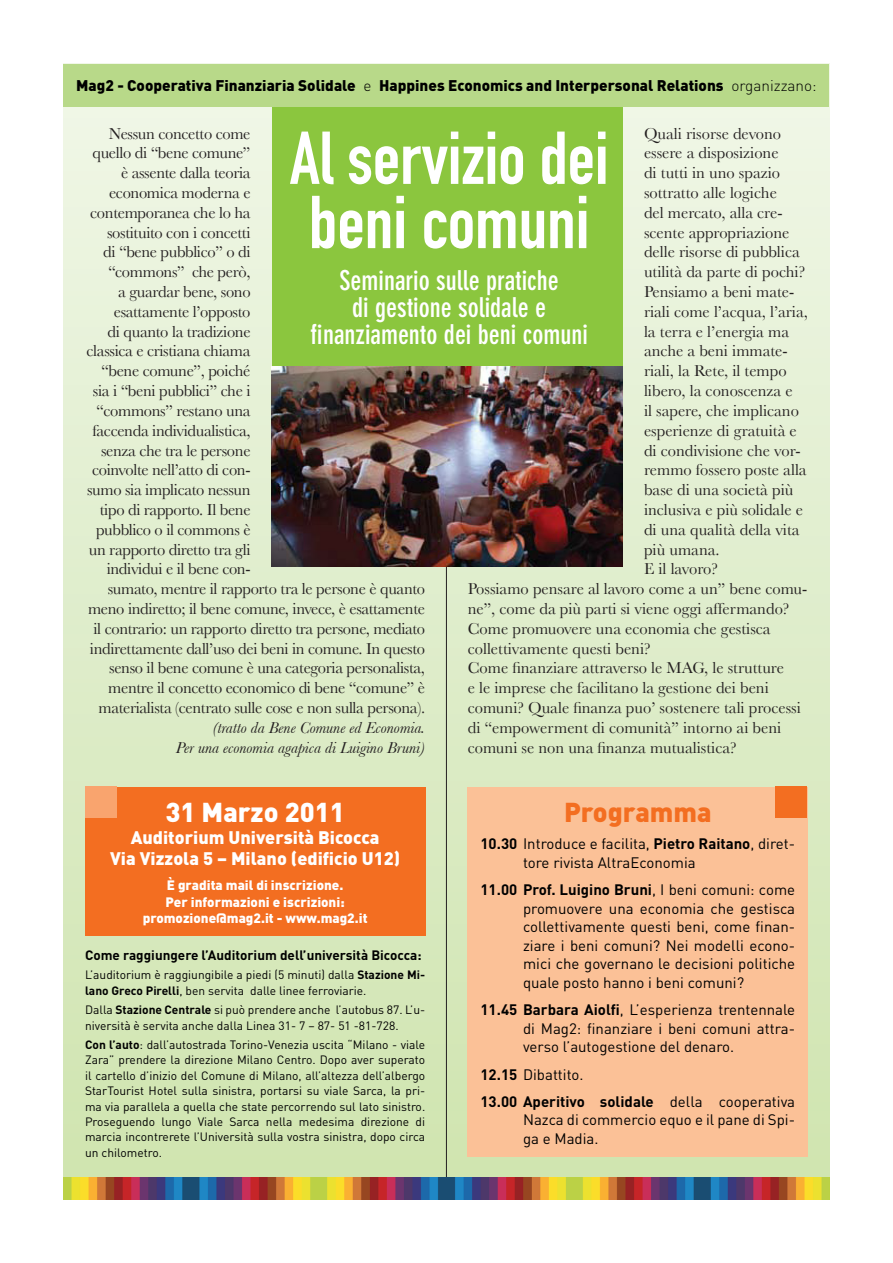
<style>
.page{position:relative;width:893px;height:1263px;background:#fff}
.page>*{position:absolute;margin:0;border:0;box-sizing:border-box;transform-origin:0 0}
.t1{font:73.5px/64.2px "DIN Engschrift Alternate";color:#fff}
.t2{font:700 condensed 27px/27px "DIN Neuzeit Grotesk";color:#fff;text-align:center}
.t3{font:900 27px "DIN";color:#fff}
.t4{font:900 27px "DIN";color:#f36e21}
.t5{font:900 18px "DIN";color:#fff}
.t6{font:16.5px/19.8px "Baskerville";color:#231f20}
.t7{font:16.5px "Baskerville";letter-spacing:-.02em;color:#231f20}
.t8{font:italic 16.5px/19.8px "Baskerville";color:#231f20;text-align:right}
.t9{font:900 15.3px "DIN";color:#000}
.t10{font:15px/18.6px "DIN";color:#000;text-align:justify}
.t11{font:900 13.5px/16.4px "DIN";color:#fff;text-align:center}
.t12{font:700 13.5px "DIN";color:#000}
.t13{font:12px/15.3px "DIN";color:#000}
.s1{font-weight:300}
.s2{font-weight:700}
</style>
<div class="page">
<div style="left:64px;top:64px;width:765px;height:1135px;background:linear-gradient(to bottom,#f0f6e7,#cfe4af)"></div>
<hr style="left:446px;top:515px;width:1px;height:684px;background:#231f20">
<div style="left:272px;top:106px;width:351px;height:261px;background:#8bc63e"></div>
<img style="left:272px;top:367px;width:351px;height:199px">
<div style="left:64px;top:64px;width:765px;height:42px;background:#b8d989"></div>
<div style="left:468px;top:787px;width:340px;height:370px;background:#fbc197"></div>
<div style="left:85px;top:787px;width:340px;height:148px;background:#f36e21"></div>
<img style="left:64px;top:1178px;width:765px;height:21px">
<div style="left:775px;top:787px;width:32px;height:31px;background:#f36e21"></div>
<div style="left:85px;top:787px;width:31px;height:31px;background:#f9a46e"></div>
<p class="t9" style="left:76px;top:76px;width:742px">Mag2 - Cooperativa Finanziaria Solidale <span class="s1">e</span> Happines Economics and Interpersonal Relations <span class="s1">organizzano:</span></p>
<p class="t6" style="left:644px;top:123px;width:165px">Quali risorse devono essere a disposizione<br>di tutti in uno spazio sottratto alle logiche<br>del mercato, alla cre&shy;scente appropriazione delle risorse di pubblica utilità da parte di pochi?<br>Pensiamo a beni mate&shy;riali come l’acqua, l’aria, la terra e l’energia ma anche a beni immate&shy;riali, la Rete, il tempo libero, la conoscenza e<br>il sapere, che implicano esperienze di gratuità e di condivisione che vor&shy;remmo fossero poste alla base di una società più inclusiva e più solidale e di una qualità della vita più umana.<br>E il lavoro?</p>
<p class="t6" style="left:468px;top:579px;width:341px">Possiamo pensare al lavoro come a un” bene comu&shy;ne”, come da più parti si viene oggi affermando?<br>Come promuovere una economia che gestisca collettivamente questi beni?</p>
<p class="t6" style="left:468px;top:658px;width:335px">Come finanziare attraverso le MAG, le strutture<br>e le imprese che facilitano la gestione dei beni comuni? Quale finanza puo’ sostenere tali processi di “empowerment di comunità” intorno ai beni comuni se non una finanza mutualistica?</p>
<p class="t7" style="left:109px;top:124px;width:143px">Nessun concetto come</p>
<p class="t7" style="left:92px;top:143px;width:160px">quello di “bene comune”</p>
<p class="t7" style="left:121px;top:163px;width:131px">è assente dalla teoria</p>
<p class="t7" style="left:109px;top:183px;width:143px">economica moderna e</p>
<p class="t7" style="left:90px;top:203px;width:162px">contemporanea che lo ha</p>
<p class="t7" style="left:107px;top:223px;width:145px">sostituito con i concetti</p>
<p class="t7" style="left:103px;top:242px;width:149px">di “bene pubblico” o di</p>
<p class="t7" style="left:108px;top:262px;width:144px">“commons” che però,</p>
<p class="t7" style="left:118px;top:282px;width:134px">a guardar bene, sono</p>
<p class="t7" style="left:114px;top:302px;width:138px">esattamente l’opposto</p>
<p class="t7" style="left:108px;top:322px;width:144px">di quanto la tradizione</p>
<p class="t7" style="left:87px;top:341px;width:165px">classica e cristiana chiama</p>
<p class="t7" style="left:101px;top:361px;width:151px">“bene comune”, poiché</p>
<p class="t7" style="left:93px;top:381px;width:159px">sia i “beni pubblici” che i</p>
<p class="t7" style="left:96px;top:401px;width:156px">“commons” restano una</p>
<p class="t7" style="left:92px;top:421px;width:160px">faccenda individualistica,</p>
<p class="t7" style="left:101px;top:440px;width:151px">senza che tra le persone</p>
<p class="t7" style="left:92px;top:460px;width:160px">coinvolte nell’atto di con-</p>
<p class="t7" style="left:87px;top:480px;width:165px">sumo sia implicato nessun</p>
<p class="t7" style="left:100px;top:500px;width:152px">tipo di rapporto. Il bene</p>
<p class="t7" style="left:96px;top:520px;width:156px">pubblico o il commons è</p>
<p class="t7" style="left:89px;top:539px;width:163px">un rapporto diretto tra gli</p>
<p class="t7" style="left:107px;top:559px;width:145px">individui e il bene con-</p>
<p class="t7" style="left:108px;top:579px;width:319px">sumato, mentre il rapporto tra le persone è quanto</p>
<p class="t7" style="left:88px;top:599px;width:339px">meno indiretto; il bene comune, invece, è esattamente</p>
<p class="t7" style="left:94px;top:619px;width:333px">il contrario: un rapporto diretto tra persone, mediato</p>
<p class="t7" style="left:90px;top:638px;width:337px">indirettamente dall’uso dei beni in comune. In questo</p>
<p class="t7" style="left:109px;top:658px;width:317px">senso il bene comune è una categoria personalista,</p>
<p class="t7" style="left:108px;top:678px;width:318px">mentre il concetto economico di bene “comune” è</p>
<p class="t7" style="left:99px;top:698px;width:328px">materialista (centrato sulle cose e non sulla persona).</p>
<p class="t8" style="left:176px;top:717px;width:251px">(tratto da Bene Comune ed Economia.<br>Per una economia agapica di Luigino Bruni)</p>
<p class="t1" style="left:290px;top:127px;width:320px">Al servizio dei beni comuni</p>
<p class="t2" style="left:311px;top:268px;width:279px">Seminario sulle pratiche<br>di gestione solidale e finanziamento dei beni comuni</p>
<p class="t3" style="left:166px;top:794px;width:181px">31 Marzo 2011</p>
<p class="t5" style="left:131px;top:825px;width:250px">Auditorium Università Bicocca</p>
<p class="t5" style="left:110px;top:847px;width:291px">Via Vizzola 5 – Milano (edificio U12)</p>
<p class="t11" style="left:143px;top:876px;width:226px">È gradita mail di inscrizione.<br>Per informazioni e iscrizioni: promozione@mag2.it - www.mag2.it</p>
<p class="t12" style="left:85px;top:946px;width:338px">Come raggiungere l’Auditorium dell’università Bicocca:</p>
<p class="t13" style="left:85px;top:967px;width:342px">L’auditorium è raggiungibile a piedi (5 minuti) dalla <span class="s2">Stazione Mi&shy;lano Greco Pirelli</span>, ben servita dalle linee ferroviarie.</p>
<p class="t13" style="left:85px;top:1002px;width:342px">Dalla <span class="s2">Stazione Centrale</span> si può prendere anche l’autobus 87. L’u&shy;niversità è servita anche dalla Linea 31- 7 – 87- 51 -81-728.</p>
<p class="t13" style="left:85px;top:1037px;width:342px;text-align:justify"><span class="s2">Con l’auto</span>: dall’autostrada Torino-Venezia uscita “Milano - viale Zara” prendere la direzione Milano Centro. Dopo aver superato il cartello d’inizio del Comune di Milano, all’altezza dell’albergo StarTourist Hotel sulla sinistra, portarsi su viale Sarca, la pri&shy;ma via parallela a quella che state percorrendo sul lato sinistro.<br>Proseguendo lungo Viale Sarca nella medesima direzione di marcia incontrerete l’Università sulla vostra sinistra, dopo circa un chilometro.</p>
<p class="t4" style="left:564px;top:794px;width:149px">Programma</p>
<p class="t10" style="left:523px;top:834px;width:274px;text-indent:-43px"><span class="s2">10.30</span> Introduce e facilita, <span class="s2">Pietro Raitano</span>, diret&shy;tore rivista AltraEconomia</p>
<p class="t10" style="left:523px;top:880px;width:274px;text-indent:-43px"><span class="s2">11.00 Prof. Luigino Bruni</span>, I beni comuni: come promuovere una economia che gestisca collettivamente questi beni, come finan&shy;ziare i beni comuni? Nei modelli econo&shy;mici che governano le decisioni politiche quale posto hanno i beni comuni?</p>
<p class="t10" style="left:523px;top:1000px;width:274px;text-indent:-43px"><span class="s2">11.45 Barbara Aiolfi</span>, L’esperienza trentennale di Mag2: finanziare i beni comuni attra&shy;verso l’autogestione del denaro.</p>
<p class="t10" style="left:480px;top:1064px;width:105px"><span class="s2">12.15</span> Dibattito.</p>
<p class="t10" style="left:523px;top:1092px;width:274px;text-indent:-43px"><span class="s2">13.00 Aperitivo solidale</span> della cooperativa Nazca di commercio equo e il pane di Spi&shy;ga e Madia.</p>
</div>
